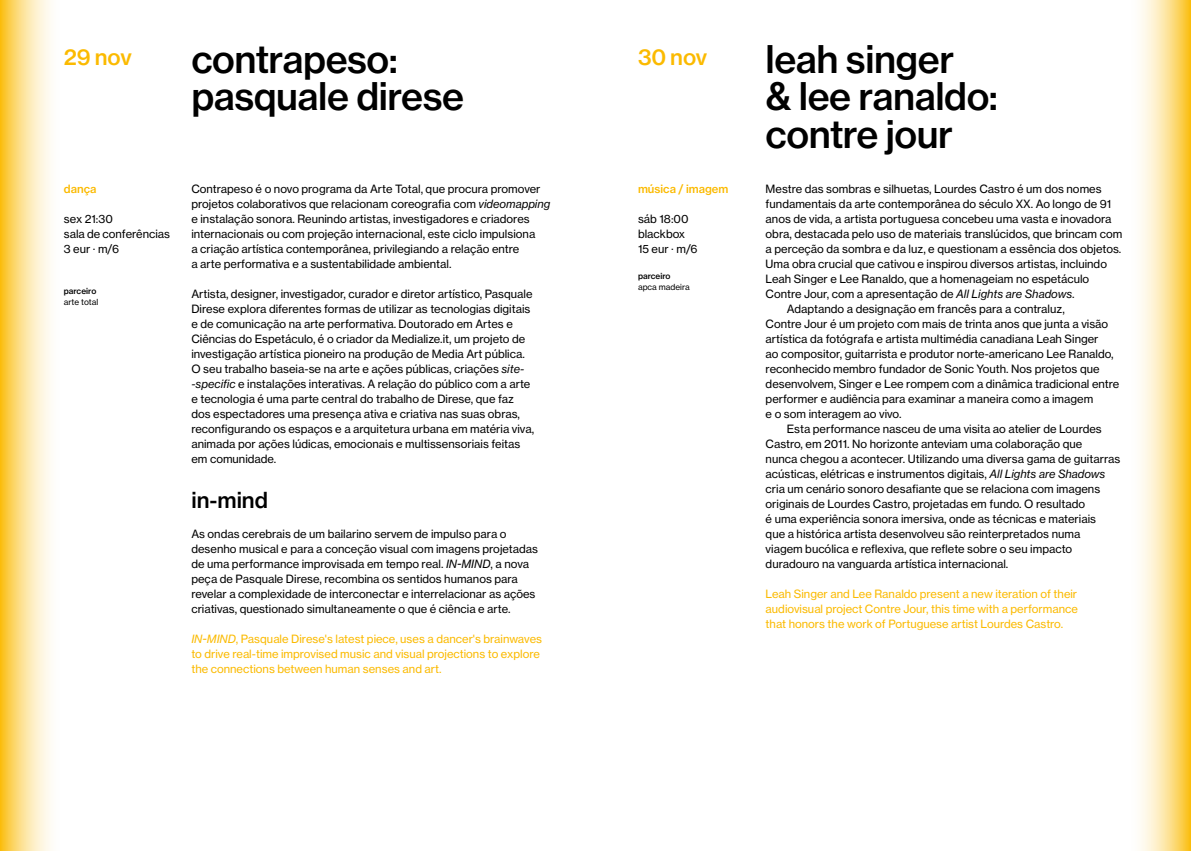
<style>
.page{position:relative;width:1191px;height:851px;background:#fff}
.page>*{position:absolute;margin:0;border:0;box-sizing:border-box;transform-origin:0 0}
.t1{font:37.5px/37.5px "N Haas Grotesk TX Pro 65 Md";letter-spacing:-.015em;color:#000}
.t2{font:21.75px "N Haas Grotesk TX Pro 65 Md";color:#fbba00}
.t3{font:21.75px "N Haas Grotesk TX Pro 65 Md";color:#000}
.t4{font:11.25px/15px "N Haas Grotesk TX Pro 55 Rg";color:#000}
.t5{font:11.25px/15px "N Haas Grotesk TX Pro 55 Rg";color:#fbba00}
.t6{font:11.25px "N Haas Grotesk TX Pro 65 Md";color:#fbba00}
.t7{font:8.25px "N Haas Grotesk TX Pro 55 Rg";color:#000}
.t8{font:8.25px "N Haas Grotesk TX Pro 65 Md";color:#000}
.s1{font-family:"N Haas Grotesk TX Pro 56 It"}
</style>
<div class="page">
<svg style="left:1140px;top:0;width:51px;height:850px;background:#fce297"></svg>
<svg style="left:0;top:0;width:51px;height:850px;background:#fce297"></svg>
<h2 class="t2" style="left:64px;top:44px;width:69px">29 nov</h2>
<h1 class="t1" style="left:191px;top:40px;width:274px">contrapeso: pasquale direse</h1>
<p class="t6" style="left:64px;top:181px;width:34px">dança</p>
<p class="t4" style="left:64px;top:211px;width:108px">sex 21:30<br>sala de conferências<br>3 eur · m/6</p>
<p class="t8" style="left:64px;top:286px;width:34px">parceiro</p>
<p class="t7" style="left:64px;top:297px;width:36px">arte total</p>
<p class="t4" style="left:191px;top:181px;width:360px">Contrapeso é o novo programa da Arte Total, que procura promover projetos colaborativos que relacionam coreografia com <span class="s1">videomapping </span>e instalação sonora. Reunindo artistas, investigadores e criadores internacionais ou com projeção internacional, este ciclo impulsiona<br>a criação artística contemporânea, privilegiando a relação entre<br>a arte performativa e a sustentabilidade ambiental.</p>
<p class="t4" style="left:191px;top:286px;width:343px">Artista, designer, investigador, curador e diretor artístico, Pasquale</p>
<p class="t4" style="left:191px;top:301px;width:340px">Direse explora diferentes formas de utilizar as tecnologias digitais</p>
<p class="t4" style="left:191px;top:316px;width:323px">e de comunicação na arte performativa. Doutorado em Artes e</p>
<p class="t4" style="left:191px;top:331px;width:335px">Ciências do Espetáculo, é o criador da Medialize.it, um projeto de</p>
<p class="t4" style="left:191px;top:346px;width:335px">investigação artística pioneiro na produção de Media Art pública.</p>
<p class="t4" style="left:191px;top:361px;width:333px">O seu trabalho baseia-‑se na arte e ações públicas, criações <span class="s1">site-</span></p>
<p class="t4" style="left:196px;top:376px;width:336px"><span class="s1">specific</span> e instalações interativas. A relação do público com a arte</p>
<p class="t4" style="left:191px;top:391px;width:324px">e tecnologia é uma parte central do trabalho de Direse, que faz</p>
<p class="t4" style="left:191px;top:406px;width:330px">dos espectadores uma presença ativa e criativa nas suas obras,</p>
<p class="t4" style="left:191px;top:421px;width:344px">reconfigurando os espaços e a arquitetura urbana em matéria viva,</p>
<p class="t4" style="left:191px;top:436px;width:330px">animada por ações lúdicas, emocionais e multissensoriais feitas</p>
<p class="t4" style="left:191px;top:451px;width:86px">em comunidade.</p>
<h2 class="t3" style="left:191px;top:486px;width:78px">in-‑mind</h2>
<p class="t4" style="left:191px;top:526px;width:348px">As ondas cerebrais de um bailarino servem de impulso para o desenho musical e para a conceção visual com imagens projetadas de uma performance improvisada em tempo real. <span class="s1">IN‑MIND</span>, a nova peça de Pasquale Direse, recombina os sentidos humanos para revelar a complexidade de interconectar e interrelacionar as ações criativas, questionado simultaneamente o que é ciência e arte.</p>
<p class="t5" style="left:191px;top:631px;width:352px"><span class="s1">IN‑MIND</span>, Pasquale Direse's latest piece, uses a dancer's brainwaves to drive real-‑time improvised music and visual projections to explore the connections between human senses and art.</p>
<h2 class="t2" style="left:638px;top:44px;width:71px">30 nov</h2>
<p class="t6" style="left:638px;top:181px;width:92px">música / imagem</p>
<p class="t4" style="left:638px;top:211px;width:61px">sáb 18:00 blackbox<br>15 eur · m/6</p>
<p class="t8" style="left:638px;top:271px;width:34px">parceiro</p>
<p class="t7" style="left:638px;top:282px;width:53px">apca madeira</p>
<h1 class="t1" style="left:765px;top:40px;width:234px">leah singer<br>&amp; lee ranaldo: contre jour</h1>
<p class="t4" style="left:765px;top:181px;width:337px">Mestre das sombras e silhuetas, Lourdes Castro é um dos nomes</p>
<p class="t4" style="left:765px;top:196px;width:347px">fundamentais da arte contemporânea do século XX. Ao longo de 91</p>
<p class="t4" style="left:765px;top:211px;width:347px">anos de vida, a artista portuguesa concebeu uma vasta e inovadora</p>
<p class="t4" style="left:765px;top:226px;width:358px">obra, destacada pelo uso de materiais translúcidos, que brincam com</p>
<p class="t4" style="left:765px;top:241px;width:357px">a perceção da sombra e da luz, e questionam a essência dos objetos.</p>
<p class="t4" style="left:765px;top:256px;width:343px">Uma obra crucial que cativou e inspirou diversos artistas, incluindo</p>
<p class="t4" style="left:765px;top:271px;width:325px">Leah Singer e Lee Ranaldo, que a homenageiam no espetáculo</p>
<p class="t4" style="left:765px;top:286px;width:310px">Contre Jour, com a apresentação de <span class="s1">All Lights are Shadows</span>.</p>
<p class="t4" style="left:787px;top:301px;width:279px">Adaptando a designação em francês para a contraluz,</p>
<p class="t4" style="left:765px;top:316px;width:344px">Contre Jour é um projeto com mais de trinta anos que junta a visão</p>
<p class="t4" style="left:765px;top:331px;width:334px">artística da fotógrafa e artista multimédia canadiana Leah Singer</p>
<p class="t4" style="left:765px;top:346px;width:349px">ao compositor, guitarrista e produtor norte-americano Lee Ranaldo,</p>
<p class="t4" style="left:765px;top:361px;width:335px">reconhecido membro fundador de Sonic Youth. Nos projetos que</p>
<p class="t4" style="left:765px;top:376px;width:355px">desenvolvem, Singer e Lee rompem com a dinâmica tradicional entre</p>
<p class="t4" style="left:765px;top:391px;width:329px">performer e audiência para examinar a maneira como a imagem</p>
<p class="t4" style="left:765px;top:406px;width:137px">e o som interagem ao vivo.</p>
<p class="t4" style="left:787px;top:421px;width:316px">Esta performance nasceu de uma visita ao atelier de Lourdes</p>
<p class="t4" style="left:765px;top:436px;width:318px">Castro, em 2011. No horizonte anteviam uma colaboração que</p>
<p class="t4" style="left:765px;top:451px;width:356px">nunca chegou a acontecer. Utilizando uma diversa gama de guitarras</p>
<p class="t4" style="left:765px;top:466px;width:341px">acústicas, elétricas e instrumentos digitais, <span class="s1">All Lights are Shadows</span></p>
<p class="t4" style="left:765px;top:481px;width:336px">cria um cenário sonoro desafiante que se relaciona com imagens</p>
<p class="t4" style="left:765px;top:496px;width:321px">originais de Lourdes Castro, projetadas em fundo. O resultado</p>
<p class="t4" style="left:765px;top:511px;width:332px">é uma experiência sonora imersiva, onde as técnicas e materiais</p>
<p class="t4" style="left:765px;top:526px;width:316px">que a histórica artista desenvolveu são reinterpretados numa</p>
<p class="t4" style="left:765px;top:541px;width:308px">viagem bucólica e reflexiva, que reflete sobre o seu impacto</p>
<p class="t4" style="left:765px;top:556px;width:244px">duradouro na vanguarda artística internacional.</p>
<p class="t5" style="left:765px;top:586px;width:314px;text-align:justify">Leah Singer and Lee Ranaldo present a new iteration of their audiovisual project Contre Jour, this time with a performance that honors the work of Portuguese artist Lourdes Castro.</p>
</div>
